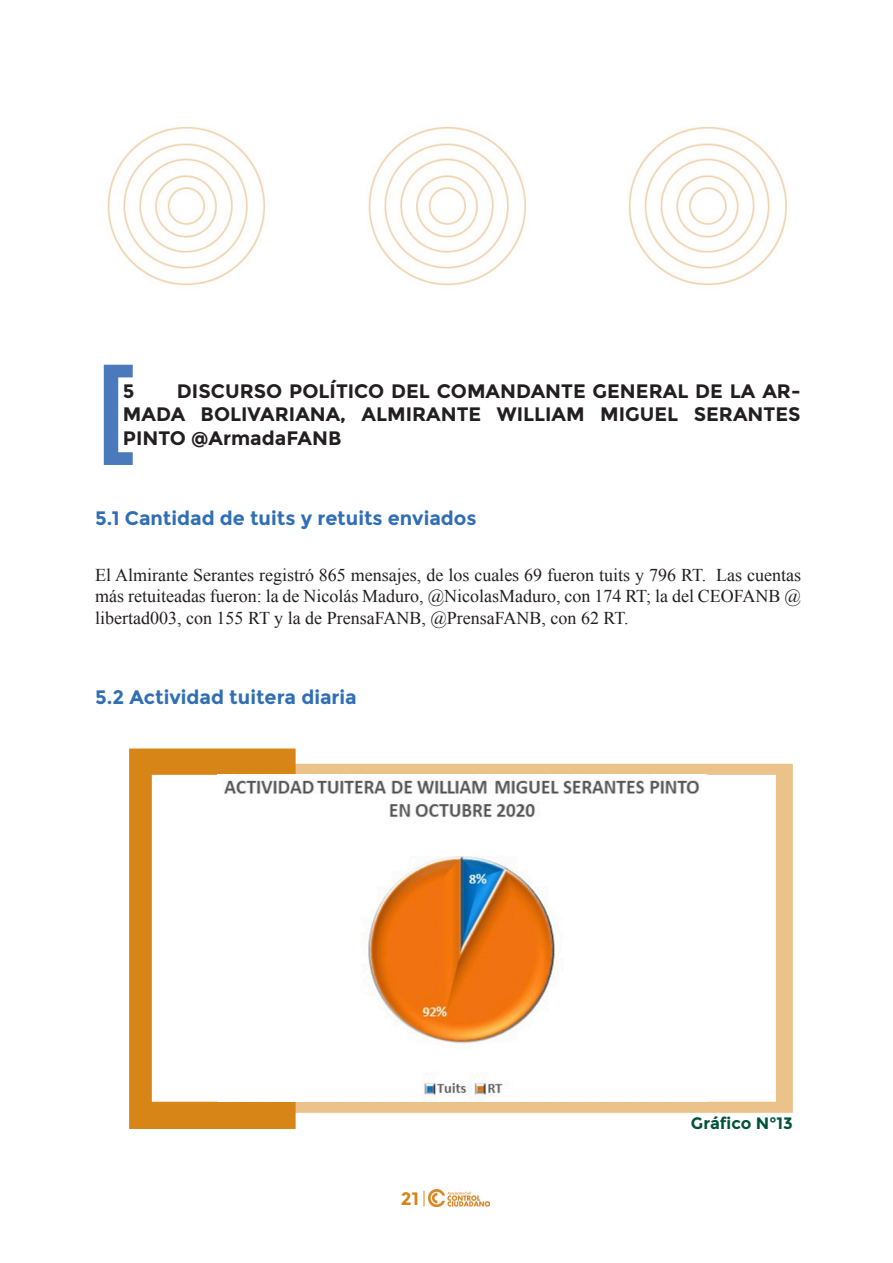
<style>
.page{position:relative;width:893px;height:1263px;background:#fff}
.page>*{position:absolute;margin:0;border:0;box-sizing:border-box;transform-origin:0 0}
.t1{font:700 112.5px "Montserrat";color:#4a7abb}
.t2{font:700 19.5px/23.4px "Montserrat";color:#231f20;text-align:right}
.t3{font:700 19.5px "Montserrat";color:#306eb5}
.t4{font:18px/21.6px "Times New Roman";color:#231f20;text-align:justify}
.t5{font:700 18px "Montserrat";color:#d68516}
.t6{font:700 16.5px "Montserrat";color:#00533a}
</style>
<div class="page">
<svg style="left:424px;top:1191px;width:1px;height:15px"></svg>
<img style="left:429px;top:1189px;width:61px;height:18px">
<div style="left:150px;top:764px;width:643px;height:349px;background:#eac28a"></div>
<div style="left:129px;top:748px;width:167px;height:381px;background:#d68516;border:2px solid #d68516"></div>
<div style="left:152px;top:775px;width:624px;height:327px;background:#fff;border:2px solid #fff"></div>
<img style="left:217px;top:774px;width:489px;height:328px">
<img style="left:107px;top:127px;width:158px;height:159px">
<img style="left:368px;top:127px;width:158px;height:159px">
<img style="left:628px;top:127px;width:159px;height:159px">
<p class="t1" style="left:95px;top:343px;width:44px">[</p>
<p class="t2" style="left:123px;top:379px;width:679px">DISCURSO POLÍTICO DEL COMANDANTE GENERAL DE LA AR-<br>MADA BOLIVARIANA, ALMIRANTE WILLIAM MIGUEL SERANTES</p>
<p class="t2" style="left:123px;top:379px;width:13px">5</p>
<p class="t2" style="left:123px;top:426px;width:220px">PINTO @ArmadaFANB</p>
<p class="t3" style="left:95px;top:506px;width:383px">5.1 Cantidad de tuits y retuits enviados</p>
<p class="t4" style="left:95px;top:564px;width:707px">El Almirante Serantes registró 865 mensajes, de los cuales 69 fueron tuits y 796 RT. Las cuentas más retuiteadas fueron: la de Nicolás Maduro, @NicolasMaduro, con 174 RT; la del CEOFANB @ libertad003, con 155 RT y la de PrensaFANB, @PrensaFANB, con 62 RT.</p>
<p class="t3" style="left:95px;top:685px;width:263px">5.2 Actividad tuitera diaria</p>
<p class="t5" style="left:401px;top:1188px;width:20px">21</p>
<p class="t6" style="left:691px;top:1113px;width:103px">Gráfico N°13</p>
</div>
